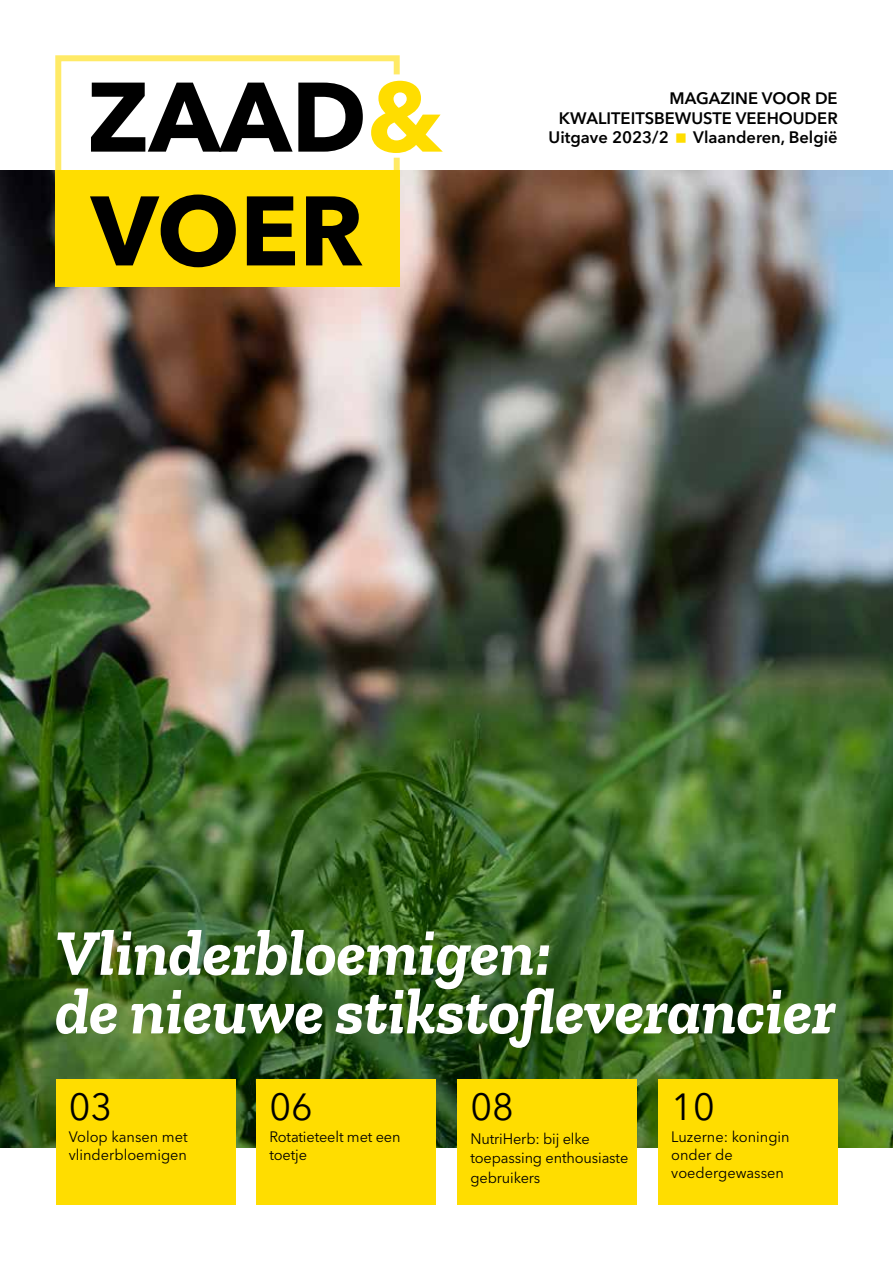
<style>
.page{position:relative;width:893px;height:1263px;background:#fff}
.page>*{position:absolute;margin:0;border:0;box-sizing:border-box;transform-origin:0 0}
.t1{font:700 97.5px/113.9px "Avenir Next W1 G";color:#000}
.t2{font:italic 700 65.25px/58.5px "Zilla Slab";color:#fff}
.t3{font:37.5px "Avenir Next W1 G";color:#000}
.t4{font:600 16.5px "Avenir Next W1 G";color:#000}
.t5{font:15px/18px "Avenir Next W1 G";letter-spacing:-.01em;color:#000}
.s1{color:#fd0}
</style>
<div class="page">
<img style="left:0;top:170px;width:893px;height:977px">
<div style="left:658px;top:1079px;width:180px;height:125px;background:#fd0"></div>
<div style="left:458px;top:1079px;width:179px;height:125px;background:#fd0"></div>
<svg style="left:54px;top:55px;width:347px;height:134px"></svg>
<div style="left:55px;top:170px;width:345px;height:117px;background:#fd0"></div>
<div style="left:56px;top:1079px;width:180px;height:125px;background:#fd0"></div>
<div style="left:257px;top:1079px;width:179px;height:125px;background:#fd0"></div>
<h1 class="t1" style="left:87px;top:53px;width:357px">ZAAD<span class="s1">&amp;<br></span>VOER</h1>
<p class="t4" style="left:669px;top:85px;width:170px">MAGAZINE VOOR DE</p>
<p class="t4" style="left:559px;top:105px;width:280px">KWALITEITSBEWUSTE VEEHOUDER</p>
<p class="t4" style="left:549px;top:124px;width:122px">Uitgave 2023/2</p>
<p class="t4" style="left:693px;top:124px;width:146px">Vlaanderen, België</p>
<h2 class="t2" style="left:55px;top:924px;width:782px">Vlinderbloemigen:<br>de nieuwe stikstofleverancier</h2>
<h3 class="t3" style="left:69px;top:1077px;width:45px">03</h3>
<p class="t5" style="left:69px;top:1127px;width:120px">Volop kansen met vlinderbloemigen</p>
<h3 class="t3" style="left:269px;top:1077px;width:45px">06</h3>
<p class="t5" style="left:269px;top:1127px;width:133px">Rotatieteelt met een toetje</p>
<h3 class="t3" style="left:470px;top:1077px;width:45px">08</h3>
<p class="t5" style="left:470px;top:1127px;width:159px;line-height:19.5px">NutriHerb: bij elke toepassing enthousiaste gebruikers</p>
<h3 class="t3" style="left:671px;top:1077px;width:45px">10</h3>
<p class="t5" style="left:671px;top:1127px;width:120px">Luzerne: koningin onder de voedergewassen</p>
</div>
